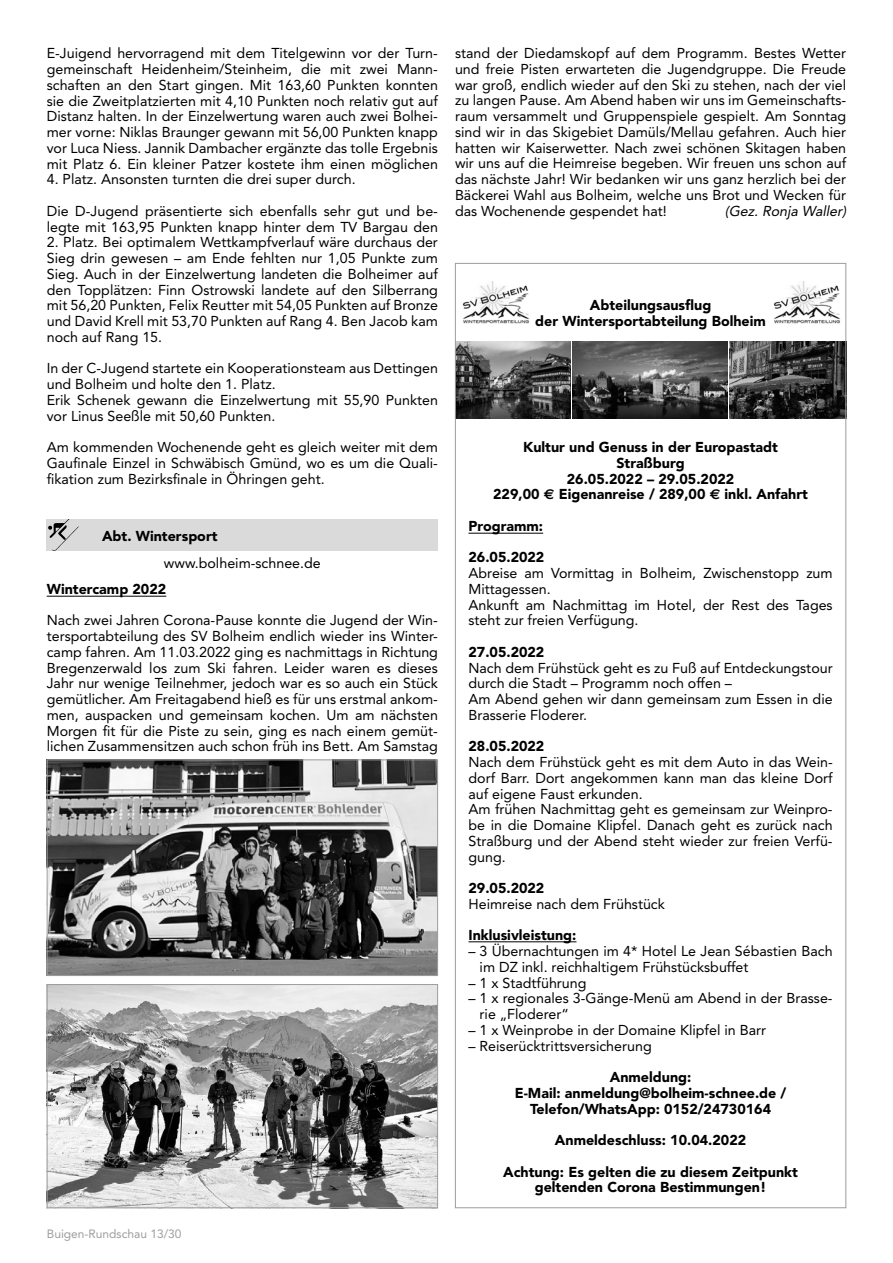
<style>
.page{position:relative;width:893px;height:1263px;background:#fff}
.page>*{position:absolute;margin:0;border:0;box-sizing:border-box;transform-origin:0 0}
.t1{font:14.25px/15.8px "Avenir";color:#000}
.t2{font:900 14.25px/15.8px "Avenir";color:#000;text-align:center}
.t3{font:italic 14.25px "Avenir";color:#000}
.t4{font:12px "Avenir";color:#9d9d9c}
.s1{font-family:"Euro Sans";font-weight:700}
</style>
<div class="page">
<hr style="left:47px;top:596px;width:119px;height:1px;background:#000">
<div style="left:47px;top:519px;width:391px;height:32px;background:#dadada"></div>
<img style="left:48px;top:520px;width:30px;height:31px">
<img style="left:49px;top:986px;width:387px;height:220px">
<div style="left:47px;top:984px;width:391px;height:224px;border:1px solid #9d9d9c"></div>
<img style="left:49px;top:761px;width:387px;height:213px">
<div style="left:47px;top:759px;width:391px;height:217px;border:1px solid #9d9d9c"></div>
<img style="left:462px;top:281px;width:67px;height:43px">
<img style="left:773px;top:281px;width:67px;height:43px">
<img style="left:457px;top:342px;width:113px;height:77px">
<img style="left:572px;top:342px;width:155px;height:77px">
<img style="left:729px;top:342px;width:115px;height:77px">
<hr style="left:468px;top:533px;width:75px;height:1px;background:#000">
<hr style="left:468px;top:941px;width:108px;height:1px;background:#000">
<p class="t1" style="left:47px;top:45px;width:393px;text-align:justify">E-Juigend hervorragend mit dem Titelgewinn vor der Turn&shy;gemeinschaft Heidenheim/Steinheim, die mit zwei Mann&shy;schaften an den Start gingen. Mit 163,60 Punkten konnten sie die Zweitplatzierten mit 4,10 Punkten noch relativ gut auf Distanz halten. In der Einzelwertung waren auch zwei Bolhei&shy;mer vorne: Niklas Braunger gewann mit 56,00 Punkten knapp vor Luca Niess. Jannik Dambacher ergänzte das tolle Ergebnis mit Platz 6. Ein kleiner Patzer kostete ihm einen möglichen</p>
<p class="t1" style="left:47px;top:171px;width:310px">4. Platz. Ansonsten turnten die drei super durch.</p>
<p class="t1" style="left:47px;top:203px;width:393px">Die D-Jugend präsentierte sich ebenfalls sehr gut und be&shy;legte mit 163,95 Punkten knapp hinter dem TV Bargau den</p>
<p class="t1" style="left:47px;top:234px;width:393px;text-align:justify">2. Platz. Bei optimalem Wettkampfverlauf wäre durchaus der Sieg drin gewesen – am Ende fehlten nur 1,05 Punkte zum Sieg. Auch in der Einzelwertung landeten die Bolheimer auf den Topplätzen: Finn Ostrowski landete auf den Silberrang mit 56,20 Punkten, Felix Reutter mit 54,05 Punkten auf Bronze und David Krell mit 53,70 Punkten auf Rang 4. Ben Jacob kam noch auf Rang 15.</p>
<p class="t1" style="left:47px;top:360px;width:393px">In der C-Jugend startete ein Kooperationsteam aus Dettingen und Bolheim und holte den 1. Platz.<br>Erik Schenek gewann die Einzelwertung mit 55,90 Punkten vor Linus Seeßle mit 50,60 Punkten.</p>
<p class="t1" style="left:47px;top:439px;width:393px;text-align:justify">Am kommenden Wochenende geht es gleich weiter mit dem Gaufinale Einzel in Schwäbisch Gmünd, wo es um die Quali&shy;fikation zum Bezirksfinale in Öhringen geht.</p>
<p class="t2" style="left:102px;top:528px;width:117px">Abt. Wintersport</p>
<p class="t1" style="left:164px;top:555px;width:158px">www.bolheim-schnee.de</p>
<p class="t2" style="left:47px;top:581px;width:121px">Wintercamp 2022</p>
<p class="t1" style="left:47px;top:612px;width:393px;text-align:justify">Nach zwei Jahren Corona-Pause konnte die Jugend der Win&shy;tersportabteilung des SV Bolheim endlich wieder ins Winter&shy;camp fahren. Am 11.03.2022 ging es nachmittags in Richtung Bregenzerwald los zum Ski fahren. Leider waren es dieses Jahr nur wenige Teilnehmer, jedoch war es so auch ein Stück gemütlicher. Am Freitagabend hieß es für uns erstmal ankom&shy;men, auspacken und gemeinsam kochen. Um am nächsten Morgen fit für die Piste zu sein, ging es nach einem gemüt&shy;lichen Zusammensitzen auch schon früh ins Bett. Am Samstag</p>
<p class="t4" style="left:47px;top:1227px;width:136px">Buigen-Rundschau 13/30</p>
<p class="t1" style="left:455px;top:45px;width:393px;text-align:justify">stand der Diedamskopf auf dem Programm. Bestes Wetter und freie Pisten erwarteten die Jugendgruppe. Die Freude war groß, endlich wieder auf den Ski zu stehen, nach der viel zu langen Pause. Am Abend haben wir uns im Gemeinschafts&shy;raum versammelt und Gruppenspiele gespielt. Am Sonntag sind wir in das Skigebiet Damüls/Mellau gefahren. Auch hier hatten wir Kaiserwetter. Nach zwei schönen Skitagen haben wir uns auf die Heimreise begeben. Wir freuen uns schon auf das nächste Jahr! Wir bedanken wir uns ganz herzlich bei der Bäckerei Wahl aus Bolheim, welche uns Brot und Wecken für das Wochenende gespendet hat!</p>
<p class="t3" style="left:725px;top:203px;width:126px">(Gez. Ronja Waller)</p>
<p class="t2" style="left:535px;top:297px;width:232px">Abteilungsausflug<br>der Wintersportabteilung Bolheim</p>
<p class="t2" style="left:493px;top:439px;width:316px">Kultur und Genuss in der Europastadt<br>Straßburg<br>26.05.2022 – 29.05.2022<br>229,00 <span class="s1">€</span> Eigenanreise / 289,00 <span class="s1">€</span> inkl. Anfahrt</p>
<p class="t2" style="left:468px;top:518px;width:76px">Programm:</p>
<p class="t2" style="left:468px;top:549px;width:77px">26.05.2022</p>
<p class="t1" style="left:468px;top:565px;width:366px">Abreise am Vormittag in Bolheim, Zwischenstopp zum Mittagessen.<br>Ankunft am Nachmittag im Hotel, der Rest des Tages steht zur freien Verfügung.</p>
<p class="t2" style="left:468px;top:644px;width:77px">27.05.2022</p>
<p class="t1" style="left:468px;top:660px;width:366px">Nach dem Frühstück geht es zu Fuß auf Entdeckungstour durch die Stadt – Programm noch offen –<br>Am Abend gehen wir dann gemeinsam zum Essen in die Brasserie Floderer.</p>
<p class="t2" style="left:468px;top:738px;width:77px">28.05.2022</p>
<p class="t1" style="left:468px;top:754px;width:366px">Nach dem Frühstück geht es mit dem Auto in das Wein&shy;dorf Barr. Dort angekommen kann man das kleine Dorf auf eigene Faust erkunden.<br>Am frühen Nachmittag geht es gemeinsam zur Weinpro&shy;be in die Domaine Klipfel. Danach geht es zurück nach Straßburg und der Abend steht wieder zur freien Verfü&shy;gung.</p>
<p class="t2" style="left:468px;top:880px;width:77px">29.05.2022</p>
<p class="t1" style="left:468px;top:896px;width:198px">Heimreise nach dem Frühstück</p>
<p class="t2" style="left:468px;top:927px;width:109px">Inklusivleistung:</p>
<p class="t1" style="left:480px;top:943px;width:355px;text-indent:-11px">– 3 Übernachtungen im 4* Hotel Le Jean Sébastien Bach im DZ inkl. reichhaltigem Frühstücksbuffet</p>
<p class="t1" style="left:468px;top:975px;width:120px">– 1 x Stadtführung</p>
<p class="t1" style="left:480px;top:990px;width:355px;text-indent:-11px">– 1 x regionales 3-Gänge-Menü am Abend in der Brasse&shy;rie „Floderer“</p>
<p class="t1" style="left:468px;top:1022px;width:299px">– 1 x Weinprobe in der Domaine Klipfel in Barr</p>
<p class="t1" style="left:468px;top:1038px;width:185px">– Reiserücktrittsversicherung</p>
<p class="t2" style="left:515px;top:1069px;width:273px">Anmeldung:<br>E-Mail: anmeldung@bolheim-schnee.de /<br>Telefon/WhatsApp: 0152/24730164</p>
<p class="t2" style="left:555px;top:1132px;width:193px">Anmeldeschluss: 10.04.2022</p>
<p class="t2" style="left:503px;top:1164px;width:296px">Achtung: Es gelten die zu diesem Zeitpunkt geltenden Corona Bestimmungen!</p>
</div>
